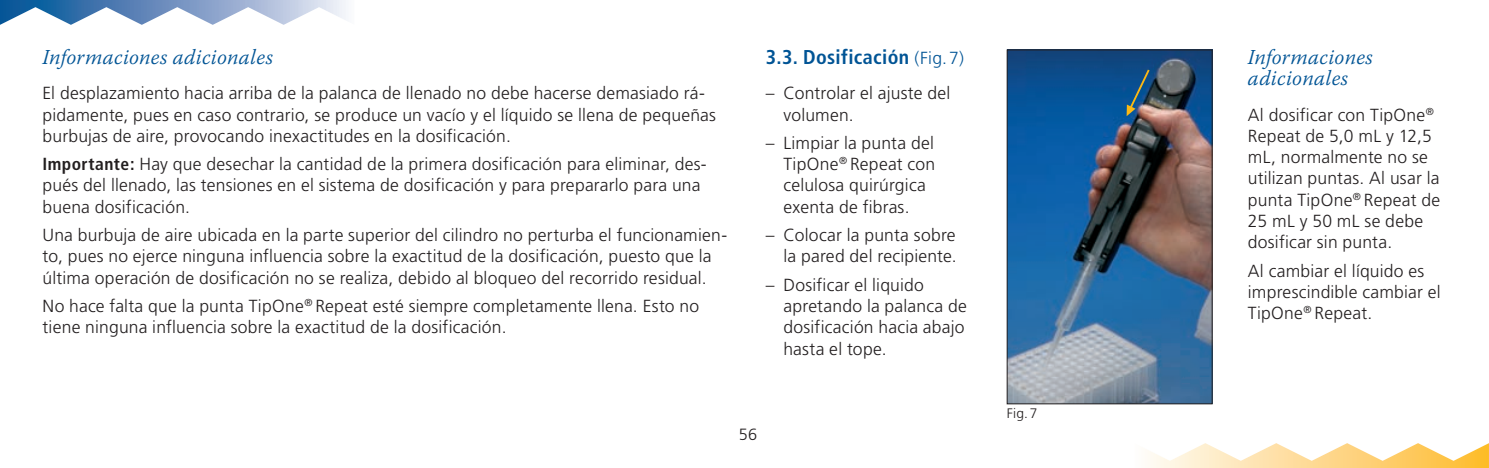
<style>
.page{position:relative;width:1489px;height:468px;background:#fff}
.page>*{position:absolute;margin:0;border:0;box-sizing:border-box;transform-origin:0 0}
.t1{font:italic 300 21.25px/21.2px "Warnock Pro";letter-spacing:.015em;color:#005495}
.t2{font:700 condensed 20px "Frutiger";letter-spacing:.02em;color:#005495}
.t3{font:300 17.5px/21.2px "Frutiger";letter-spacing:.01em;color:#231f20}
.t4{font:300 16.25px "Frutiger";color:#231f20}
.t5{font:300 13.75px "Frutiger";color:#231f20}
.s1{font-weight:700;font-stretch:condensed}
.s2{font-weight:300;font-stretch:normal;font-size:17.5px}
</style>
<div class="page">
<svg style="left:0;top:0;width:346px;height:25px"></svg>
<svg style="left:1148px;top:443px;width:340px;height:25px"></svg>
<img style="left:1008px;top:52px;width:202px;height:350px">
<div style="left:1006px;top:50px;width:206px;height:354px;border:1px solid #231f20"></div>
<svg style="left:1126px;top:67px;width:25px;height:49px"></svg>
<p class="t1" style="left:43px;top:46px;width:232px">Informaciones adicionales</p>
<p class="t3" style="left:43px;top:83px;width:675px">El desplazamiento hacia arriba de la palanca de llenado no debe hacerse demasiado rá&shy;pidamente, pues en caso contrario, se produce un vacío y el líquido se llena de pequeñas burbujas de aire, provocando inexactitudes en la dosificación.</p>
<p class="t3" style="left:43px;top:153px;width:665px"><span class="s1">Importante:</span> Hay que desechar la cantidad de la primera dosificación para eliminar, des&shy;pués del llenado, las tensiones en el sistema de dosificación y para prepararlo para una buena dosificación.</p>
<p class="t3" style="left:43px;top:224px;width:686px">Una burbuja de aire ubicada en la parte superior del cilindro no perturba el funcionamien&shy;to, pues no ejerce ninguna influencia sobre la exactitud de la dosificación, puesto que la última operación de dosificación no se realiza, debido al bloqueo del recorrido residual.</p>
<p class="t3" style="left:43px;top:295px;width:658px">No hace falta que la punta TipOne<sup>®</sup> Repeat esté siempre completamente llena. Esto no tiene ninguna influencia sobre la exactitud de la dosificación.</p>
<p class="t2" style="left:765px;top:45px;width:200px">3.3. Dosificación <span class="s2">(Fig. 7)</span></p>
<p class="t3" style="left:783px;top:83px;width:168px;text-indent:-18px">– Controlar el ajuste del volumen.</p>
<p class="t3" style="left:783px;top:132px;width:153px;text-indent:-18px">– Limpiar la punta del<br>TipOne<sup>®</sup> Repeat con celulosa quirúrgica exenta de fibras.</p>
<p class="t3" style="left:765px;top:224px;width:192px;text-align:right">– Colocar la punta sobre la pared del recipiente.</p>
<p class="t3" style="left:783px;top:274px;width:185px;text-indent:-18px">– Dosificar el liquido apretando la palanca de dosificación hacia abajo hasta el tope.</p>
<p class="t4" style="left:738px;top:425px;width:20px">56</p>
<p class="t5" style="left:1006px;top:406px;width:32px">Fig. 7</p>
<p class="t1" style="left:1247px;top:46px;width:127px">Informaciones adicionales</p>
<p class="t3" style="left:1247px;top:104px;width:194px">Al dosificar con TipOne<sup>®<br></sup>Repeat de 5,0 mL y 12,5 mL, normalmente no se utilizan puntas. Al usar la punta TipOne<sup>®</sup> Repeat de<br>25 mL y 50 mL se debe dosificar sin punta.</p>
<p class="t3" style="left:1247px;top:260px;width:194px">Al cambiar el líquido es imprescindible cambiar el<br>TipOne<sup>®</sup> Repeat.</p>
</div>
